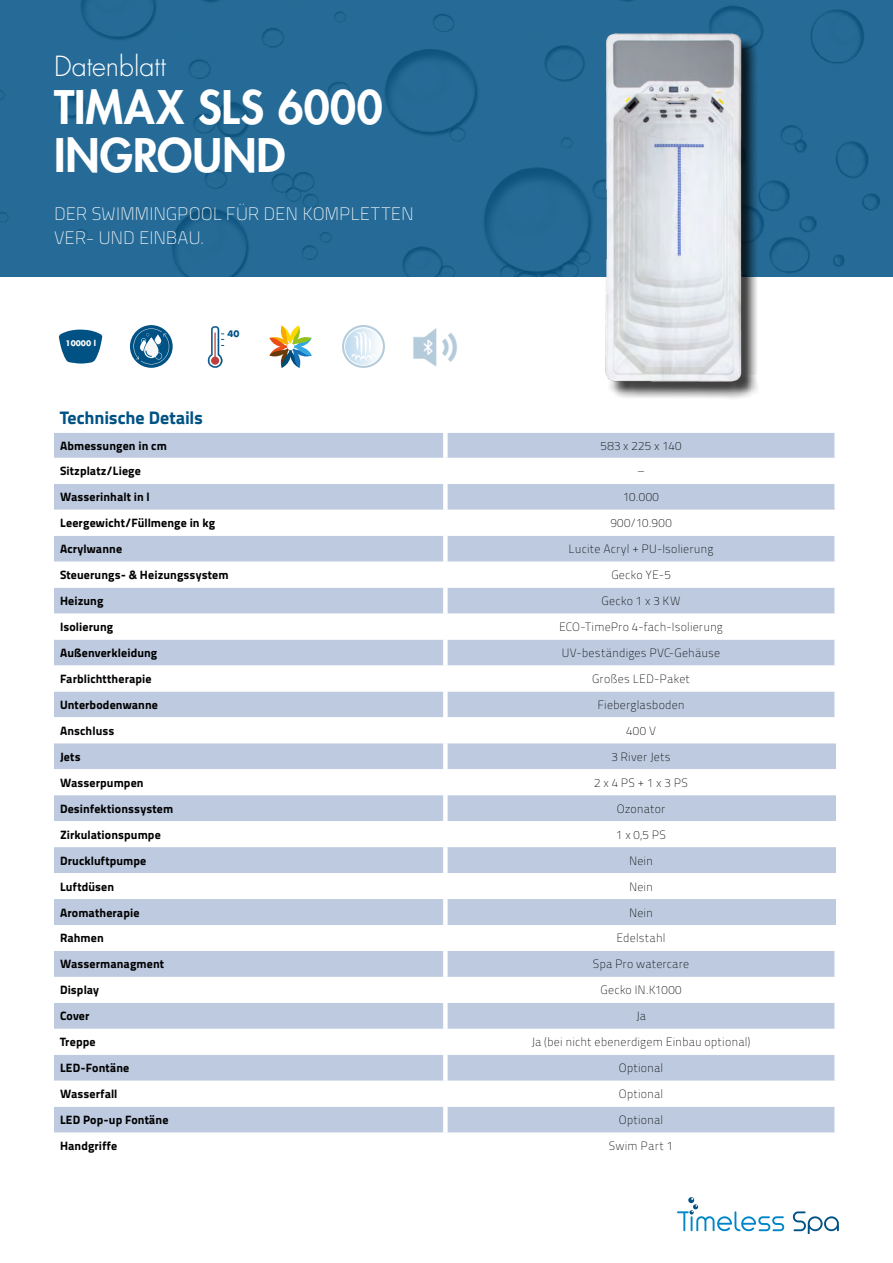
<style>
.page{position:relative;width:893px;height:1263px;background:#fff}
.page>*{position:absolute;margin:0;border:0;box-sizing:border-box;transform-origin:0 0}
.t1{font:800 45px/48px "Futura Std";color:#fff}
.t2{font:300 27px "Futura Std";color:#fff}
.t3{font:18px/24px "Titillium Title 20";letter-spacing:-.005em;color:#fff}
.t4{font:18px "Titillium Text 25 L 999 wt";letter-spacing:-.01em;color:#005285}
.t5{font:12px "Titillium Text 25 L 999 wt";letter-spacing:.01em;color:#000}
.t6{font:12px "Titillium Maps 29 L 1 wt";letter-spacing:.01em;color:#000}
.t7{font:12px "Titillium Maps 29 L 1 wt";letter-spacing:.03em;color:#000}
.t8{font:700 8.7px "Futura Std";color:#005285}
.t9{font:700 7.5px "Futura Std";color:#fff}
</style>
<div class="page">
<div style="left:0;top:0;width:893px;height:276px;background:#266b97"></div>
<svg style="left:130px;top:325px;width:43px;height:43px"></svg>
<svg style="left:132px;top:327px;width:39px;height:39px"></svg>
<svg style="left:269px;top:325px;width:43px;height:43px"></svg>
<div style="left:287px;top:343px;width:7px;height:7px;background:#fff;border-radius:50%"></div>
<svg style="left:342px;top:325px;width:43px;height:43px"></svg>
<svg style="left:59px;top:329px;width:43px;height:35px"></svg>
<svg style="left:793px;top:1211px;width:46px;height:22px"></svg>
<svg style="left:677px;top:1197px;width:107px;height:34px"></svg>
<svg style="left:207px;top:326px;width:17px;height:42px"></svg>
<img style="left:413px;top:328px;width:44px;height:39px">
<img style="left:550px;top:9px;width:254px;height:390px">
<div style="left:54px;top:433px;width:782px;height:336px;background:#bdcadf"></div>
<svg style="left:54px;top:458px;width:780px;height:285px"></svg>
<svg style="left:54px;top:795px;width:782px;height:338px;fill:#bdcadf"></svg>
<div style="left:443px;top:433px;width:5px;height:25px;background:#fff"></div>
<div style="left:834px;top:433px;width:5px;height:25px;background:#fff"></div>
<div style="left:443px;top:458px;width:5px;height:26px;background:#fff"></div>
<div style="left:834px;top:458px;width:5px;height:26px;background:#fff"></div>
<div style="left:443px;top:484px;width:5px;height:26px;background:#fff"></div>
<div style="left:834px;top:484px;width:5px;height:26px;background:#fff"></div>
<div style="left:443px;top:510px;width:5px;height:26px;background:#fff"></div>
<div style="left:834px;top:510px;width:5px;height:26px;background:#fff"></div>
<div style="left:443px;top:536px;width:5px;height:26px;background:#fff"></div>
<div style="left:834px;top:536px;width:5px;height:26px;background:#fff"></div>
<div style="left:443px;top:562px;width:5px;height:26px;background:#fff"></div>
<div style="left:834px;top:562px;width:5px;height:26px;background:#fff"></div>
<div style="left:443px;top:588px;width:5px;height:26px;background:#fff"></div>
<div style="left:834px;top:588px;width:5px;height:26px;background:#fff"></div>
<div style="left:443px;top:614px;width:5px;height:25px;background:#fff"></div>
<div style="left:834px;top:614px;width:5px;height:25px;background:#fff"></div>
<div style="left:443px;top:639px;width:5px;height:26px;background:#fff"></div>
<div style="left:834px;top:639px;width:5px;height:26px;background:#fff"></div>
<div style="left:443px;top:665px;width:5px;height:26px;background:#fff"></div>
<div style="left:834px;top:665px;width:5px;height:26px;background:#fff"></div>
<div style="left:443px;top:691px;width:5px;height:26px;background:#fff"></div>
<div style="left:834px;top:691px;width:5px;height:26px;background:#fff"></div>
<div style="left:443px;top:717px;width:5px;height:26px;background:#fff"></div>
<div style="left:834px;top:717px;width:5px;height:26px;background:#fff"></div>
<div style="left:443px;top:743px;width:5px;height:26px;background:#fff"></div>
<div style="left:443px;top:795px;width:5px;height:26px;background:#fff"></div>
<div style="left:443px;top:821px;width:5px;height:26px;background:#fff"></div>
<div style="left:443px;top:847px;width:5px;height:26px;background:#fff"></div>
<div style="left:443px;top:873px;width:5px;height:26px;background:#fff"></div>
<div style="left:443px;top:899px;width:5px;height:26px;background:#fff"></div>
<div style="left:443px;top:925px;width:5px;height:26px;background:#fff"></div>
<div style="left:834px;top:925px;width:5px;height:26px;background:#fff"></div>
<div style="left:443px;top:951px;width:5px;height:26px;background:#fff"></div>
<div style="left:834px;top:951px;width:5px;height:26px;background:#fff"></div>
<div style="left:443px;top:977px;width:5px;height:26px;background:#fff"></div>
<div style="left:834px;top:977px;width:5px;height:26px;background:#fff"></div>
<div style="left:443px;top:1003px;width:5px;height:26px;background:#fff"></div>
<div style="left:834px;top:1003px;width:5px;height:26px;background:#fff"></div>
<div style="left:443px;top:1029px;width:5px;height:26px;background:#fff"></div>
<div style="left:834px;top:1029px;width:5px;height:26px;background:#fff"></div>
<div style="left:443px;top:1055px;width:5px;height:26px;background:#fff"></div>
<div style="left:834px;top:1055px;width:5px;height:26px;background:#fff"></div>
<div style="left:443px;top:1081px;width:5px;height:26px;background:#fff"></div>
<div style="left:834px;top:1081px;width:5px;height:26px;background:#fff"></div>
<div style="left:443px;top:1107px;width:5px;height:26px;background:#fff"></div>
<div style="left:834px;top:1107px;width:5px;height:26px;background:#fff"></div>
<svg style="left:495px;top:227px;width:127px;height:128px"></svg>
<h2 class="t2" style="left:54px;top:50px;width:114px">Datenblatt</h2>
<h1 class="t1" style="left:54px;top:84px;width:330px">TIMAX SLS 6000<br>INGROUND</h1>
<h3 class="t3" style="left:54px;top:202px;width:361px">DER SWIMMINGPOOL FÜR DEN KOMPLETTEN<br>VER- UND EINBAU.</h3>
<p class="t9" style="left:66px;top:338px;width:32px">10000 l</p>
<p class="t8" style="left:227px;top:328px;width:13px">40</p>
<h3 class="t4" style="left:60px;top:404px;width:145px">Technische Details</h3>
<p class="t5" style="left:60px;top:436px;width:108px">Abmessungen in cm</p>
<p class="t7" style="left:600px;top:437px;width:83px">583 x 225 x 140</p>
<p class="t5" style="left:60px;top:462px;width:82px">Sitzplatz/Liege</p>
<p class="t6" style="left:638px;top:463px;width:7px">–</p>
<p class="t5" style="left:60px;top:488px;width:91px">Wasserinhalt in l</p>
<p class="t6" style="left:623px;top:488px;width:37px">10.000</p>
<p class="t5" style="left:60px;top:514px;width:157px">Leergewicht/Füllmenge in kg</p>
<p class="t6" style="left:610px;top:514px;width:63px">900/10.900</p>
<p class="t5" style="left:60px;top:540px;width:64px">Acrylwanne</p>
<p class="t6" style="left:569px;top:540px;width:146px">Lucite Acryl + PU-Isolierung</p>
<p class="t5" style="left:60px;top:565px;width:170px">Steuerungs- &amp; Heizungssystem</p>
<p class="t6" style="left:611px;top:566px;width:61px">Gecko YE-5</p>
<p class="t5" style="left:60px;top:591px;width:45px">Heizung</p>
<p class="t6" style="left:602px;top:592px;width:80px">Gecko 1 x 3 KW</p>
<p class="t5" style="left:60px;top:617px;width:55px">Isolierung</p>
<p class="t6" style="left:559px;top:618px;width:165px">ECO-TimePro 4-fach-Isolierung</p>
<p class="t5" style="left:60px;top:643px;width:99px">Außenverkleidung</p>
<p class="t6" style="left:562px;top:644px;width:160px">UV-beständiges PVC-Gehäuse</p>
<p class="t5" style="left:60px;top:669px;width:93px">Farblichttherapie</p>
<p class="t6" style="left:592px;top:670px;width:99px">Großes LED-Paket</p>
<p class="t5" style="left:60px;top:695px;width:100px">Unterbodenwanne</p>
<p class="t6" style="left:597px;top:696px;width:89px">Fieberglasboden</p>
<p class="t5" style="left:60px;top:721px;width:56px">Anschluss</p>
<p class="t6" style="left:626px;top:722px;width:31px">400 V</p>
<p class="t5" style="left:60px;top:747px;width:22px">Jets</p>
<p class="t6" style="left:611px;top:748px;width:61px">3 River Jets</p>
<p class="t5" style="left:60px;top:773px;width:85px">Wasserpumpen</p>
<p class="t6" style="left:594px;top:774px;width:95px">2 x 4 PS + 1 x 3 PS</p>
<p class="t5" style="left:60px;top:799px;width:115px">Desinfektionssystem</p>
<p class="t6" style="left:617px;top:800px;width:50px">Ozonator</p>
<p class="t5" style="left:60px;top:825px;width:102px">Zirkulationspumpe</p>
<p class="t6" style="left:616px;top:826px;width:51px">1 x 0,5 PS</p>
<p class="t5" style="left:60px;top:851px;width:88px">Druckluftpumpe</p>
<p class="t6" style="left:629px;top:852px;width:26px">Nein</p>
<p class="t5" style="left:60px;top:877px;width:56px">Luftdüsen</p>
<p class="t6" style="left:629px;top:878px;width:26px">Nein</p>
<p class="t5" style="left:60px;top:903px;width:81px">Aromatherapie</p>
<p class="t6" style="left:629px;top:904px;width:26px">Nein</p>
<p class="t5" style="left:60px;top:929px;width:45px">Rahmen</p>
<p class="t6" style="left:616px;top:930px;width:51px">Edelstahl</p>
<p class="t5" style="left:60px;top:955px;width:106px">Wassermanagment</p>
<p class="t6" style="left:593px;top:956px;width:98px">Spa Pro watercare</p>
<p class="t5" style="left:60px;top:981px;width:41px">Display</p>
<p class="t6" style="left:600px;top:982px;width:83px">Gecko IN.K1000</p>
<p class="t5" style="left:60px;top:1007px;width:31px">Cover</p>
<p class="t6" style="left:636px;top:1007px;width:11px">Ja</p>
<p class="t5" style="left:60px;top:1033px;width:37px">Treppe</p>
<p class="t6" style="left:531px;top:1033px;width:221px">Ja (bei nicht ebenerdigem Einbau optional)</p>
<p class="t5" style="left:60px;top:1058px;width:71px">LED-Fontäne</p>
<p class="t6" style="left:619px;top:1059px;width:46px">Optional</p>
<p class="t5" style="left:60px;top:1084px;width:59px">Wasserfall</p>
<p class="t6" style="left:619px;top:1085px;width:46px">Optional</p>
<p class="t5" style="left:60px;top:1110px;width:110px">LED Pop-up Fontäne</p>
<p class="t6" style="left:619px;top:1111px;width:46px">Optional</p>
<p class="t5" style="left:60px;top:1136px;width:59px">Handgriffe</p>
<p class="t6" style="left:609px;top:1137px;width:66px">Swim Part 1</p>
</div>
